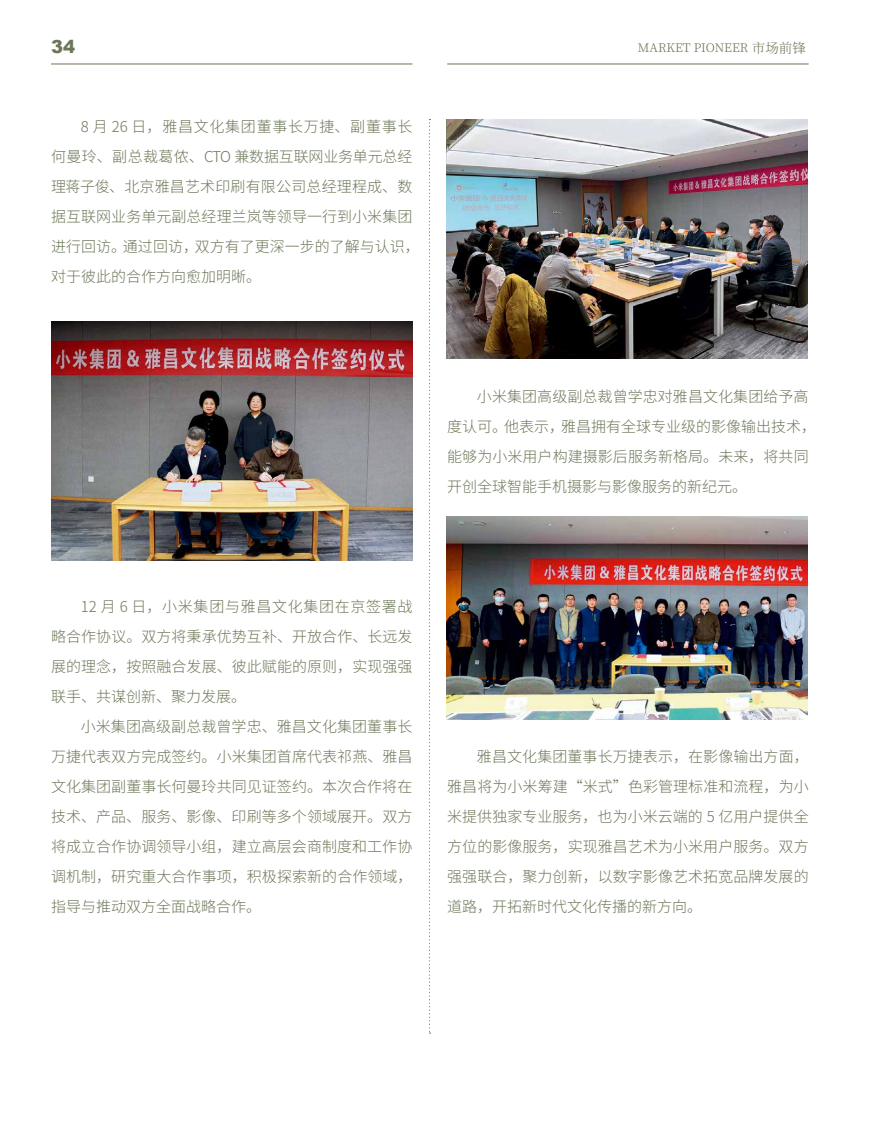
<style>
.page{position:relative;width:893px;height:1127px;background:#fff}
.page>*{position:absolute;margin:0;border:0;box-sizing:border-box;transform-origin:0 0}
.t1{font:900 18px "Arial";color:#6c7759}
.t2{font:300 15px/30px "Source Han Sans CN";letter-spacing:.005em;color:#6c7759;text-align:justify}
.t3{font:300 12px "Source Han Serif CN";color:#6c7759}
.s1{font-size:13.5px}
</style>
<div class="page">
<hr style="left:51px;top:64px;width:361px;height:1px;background:#6c7759">
<hr style="left:447px;top:64px;width:362px;height:1px;background:#6c7759">
<svg style="left:429px;top:119px;width:1px;height:914px"></svg>
<img style="left:51px;top:321px;width:361px;height:239px">
<img style="left:446px;top:120px;width:362px;height:239px">
<img style="left:446px;top:517px;width:362px;height:203px">
<p class="t1" style="left:51px;top:33px;width:26px">34</p>
<p class="t3" style="left:638px;top:41px;width:169px">MARKET PIONEER <span class="s1">市场前锋</span></p>
<p class="t2" style="left:51px;top:112px;width:370px;text-align:left;text-indent:30px">8 月 26 日，雅昌文化集团董事长万捷、副董事长何曼玲、副总裁葛侬、CTO 兼数据互联网业务单元总经理蒋子俊、北京雅昌艺术印刷有限公司总经理程成、数据互联网业务单元副总经理兰岚等领导一行到小米集团进行回访。通过回访，双方有了更深一步的了解与认识，对于彼此的合作方向愈加明晰。</p>
<p class="t2" style="left:447px;top:382px;width:370px;text-align:left;text-indent:30px">小米集团高级副总裁曾学忠对雅昌文化集团给予高度认可。他表示，雅昌拥有全球专业级的影像输出技术，能够为小米用户构建摄影后服务新格局。未来，将共同开创全球智能手机摄影与影像服务的新纪元。</p>
<p class="t2" style="left:51px;top:592px;width:363px;text-indent:30px">12 月 6 日，小米集团与雅昌文化集团在京签署战略合作协议。双方将秉承优势互补、开放合作、长远发展的理念，按照融合发展、彼此赋能的原则，实现强强联手、共谋创新、聚力发展。</p>
<p class="t2" style="left:51px;top:712px;width:363px;text-indent:30px">小米集团高级副总裁曾学忠、雅昌文化集团董事长万捷代表双方完成签约。小米集团首席代表祁燕、雅昌文化集团副董事长何曼玲共同见证签约。本次合作将在技术、产品、服务、影像、印刷等多个领域展开。双方将成立合作协调领导小组，建立高层会商制度和工作协调机制，研究重大合作事项，积极探索新的合作领域，指导与推动双方全面战略合作。</p>
<p class="t2" style="left:447px;top:742px;width:363px;text-indent:30px">雅昌文化集团董事长万捷表示，在影像输出方面，雅昌将为小米筹建“米式”色彩管理标准和流程，为小米提供独家专业服务，也为小米云端的 5 亿用户提供全方位的影像服务，实现雅昌艺术为小米用户服务。双方强强联合，聚力创新，以数字影像艺术拓宽品牌发展的道路，开拓新时代文化传播的新方向。</p>
</div>
